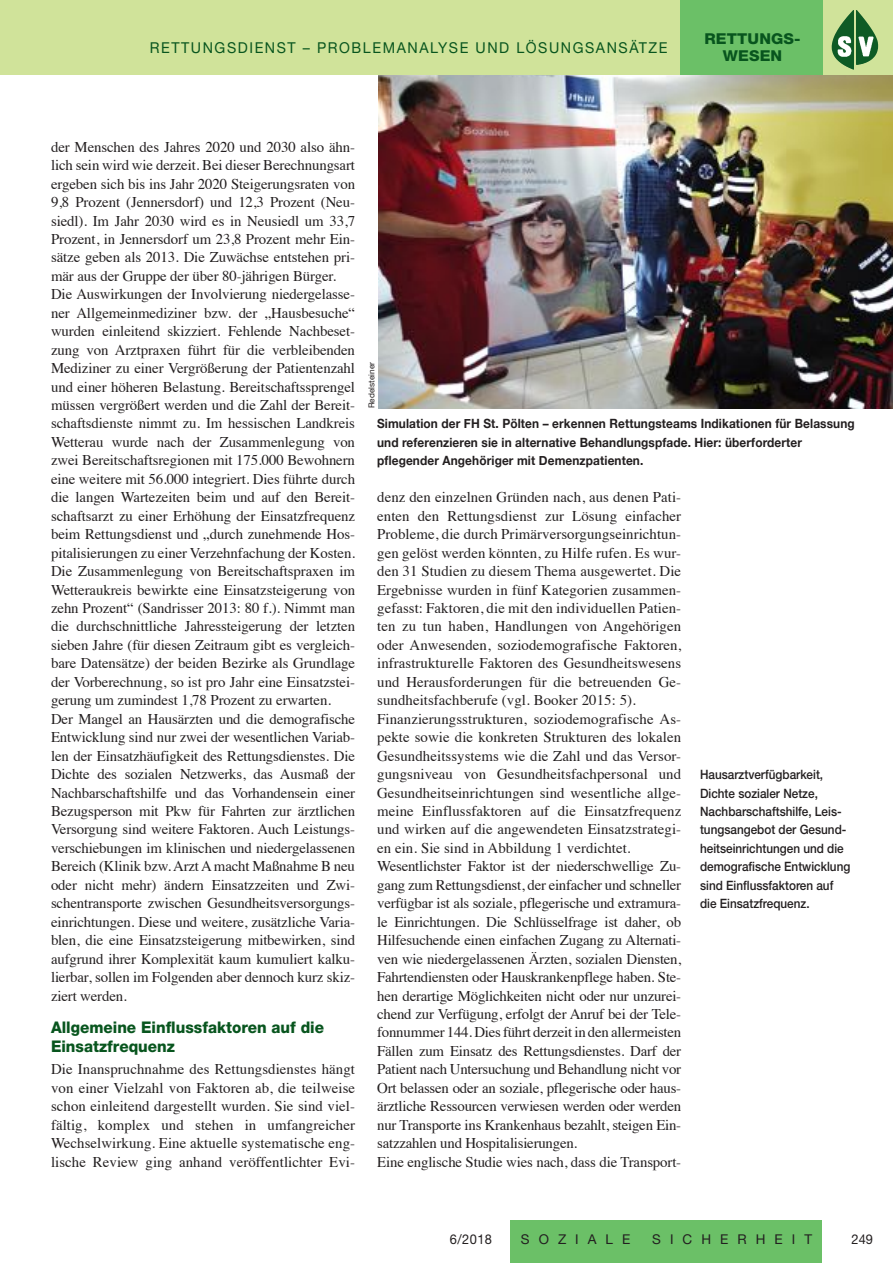
<style>
.page{position:relative;width:893px;height:1263px;background:#fff}
.page>*{position:absolute;margin:0;border:0;box-sizing:border-box;transform-origin:0 0}
.t1{font:800 16.05px/19.5px "Helvetica Neue";color:#08551e;scale:.95 1}
.t2{font:15px "Helvetica Neue LT Std";letter-spacing:.11em;color:#08551e;scale:.95 1}
.t3{font:800 15px/17.5px "Helvetica Neue LT Std";letter-spacing:.01em;color:#08551e;text-align:center;scale:1.05 1}
.t4{font:14.85px/18.5px "Times";letter-spacing:-.005em;color:#231f20}
.t5{font:13.5px "Helvetica Neue LT Std";letter-spacing:.67em;color:#231f20}
.t6{font:13.5px "Helvetica Neue LT Std";letter-spacing:.67em;color:#231f20;scale:.95 1}
.t7{font:500 12.9px/18.5px "Helvetica Neue";color:#231f20;scale:.91 1}
.t8{font:700 12.75px/18.5px "Helvetica Neue";letter-spacing:.01em;color:#231f20;scale:.93 1}
.t9{font:8.25px "Helvetica Neue LT Std";color:#231f20}
</style>
<div class="page">
<div style="left:510px;top:1220px;width:312px;height:43px;background:#6bc067"></div>
<img style="left:378px;top:74px;width:515px;height:334px">
<div style="left:0;top:0;width:893px;height:74px;background:#d0e39a"></div>
<div style="left:680px;top:0;width:143px;height:74px;background:#6bc067"></div>
<img style="left:856px;top:10px;width:22px;height:55px">
<p class="t2" style="left:150px;top:39px;width:12px">RETT</p>
<p class="t2" style="left:191px;top:39px;width:483px">UNGSDIENST – PROBLEMANALYSE UND LÖSUNGSANSÄTZE</p>
<p class="t3" style="left:704px;top:30px;width:93px">RETTUNGS-<br>WESEN</p>
<p class="t4" style="left:51px;top:136px;width:306px">der Menschen des Jahres 2020 und 2030 also ähn&shy;lich sein wird wie derzeit. Bei dieser Berechnungsart ergeben sich bis ins Jahr 2020 Steigerungsraten von 9,8 Prozent (Jennersdorf) und 12,3 Prozent (Neu&shy;siedl). Im Jahr 2030 wird es in Neusiedl um 33,7<br>Prozent, in Jennersdorf um 23,8 Prozent mehr Ein&shy;sätze geben als 2013. Die Zuwächse entstehen pri&shy;mär aus der Gruppe der über 80-jährigen Bürger.<br>Die Auswirkungen der Involvierung niedergelasse&shy;ner Allgemeinmediziner bzw. der „Hausbesuche“ wurden einleitend skizziert. Fehlende Nachbeset&shy;zung von Arztpraxen führt für die verbleibenden Mediziner zu einer Vergrößerung der Patientenzahl und einer höheren Belastung. Bereitschaftssprengel müssen vergrößert werden und die Zahl der Bereit&shy;schaftsdienste nimmt zu. Im hessischen Landkreis Wetterau wurde nach der Zusammenlegung von zwei Bereitschaftsregionen mit 175.000 Bewohnern eine weitere mit 56.000 integriert. Dies führte durch die langen Wartezeiten beim und auf den Bereit&shy;schaftsarzt zu einer Erhöhung der Einsatzfrequenz beim Rettungsdienst und „durch zunehmende Hos&shy;pitalisierungen zu einer Verzehnfachung der Kosten.<br>Die Zusammenlegung von Bereitschaftspraxen im Wetteraukreis bewirkte eine Einsatzsteigerung von zehn Prozent“ (Sandrisser 2013: 80 f.). Nimmt man die durchschnittliche Jahressteigerung der letzten sieben Jahre (für diesen Zeitraum gibt es vergleich&shy;bare Datensätze) der beiden Bezirke als Grundlage der Vorberechnung, so ist pro Jahr eine Einsatzstei&shy;gerung um zumindest 1,78 Prozent zu erwarten.<br>Der Mangel an Hausärzten und die demografische Entwicklung sind nur zwei der wesentlichen Variab&shy;len der Einsatzhäufigkeit des Rettungsdienstes. Die Dichte des sozialen Netzwerks, das Ausmaß der Nachbarschaftshilfe und das Vorhandensein einer Bezugsperson mit Pkw für Fahrten zur ärztlichen Versorgung sind weitere Faktoren. Auch Leistungs&shy;verschiebungen im klinischen und niedergelassenen Bereich (Klinik bzw. Arzt A macht Maßnahme B neu oder nicht mehr) ändern Einsatzzeiten und Zwi&shy;schentransporte zwischen Gesundheitsversorgungs&shy;einrichtungen. Diese und weitere, zusätzliche Varia&shy;blen, die eine Einsatzsteigerung mitbewirken, sind aufgrund ihrer Komplexität kaum kumuliert kalku&shy;lierbar, sollen im Folgenden aber dennoch kurz skiz&shy;ziert werden.</p>
<p class="t1" style="left:51px;top:1017px;width:289px">Allgemeine Einflussfaktoren auf die<br>Einsatzfrequenz</p>
<p class="t4" style="left:51px;top:1059px;width:306px;text-align:justify">Die Inanspruchnahme des Rettungsdienstes hängt von einer Vielzahl von Faktoren ab, die teilweise schon einleitend dargestellt wurden. Sie sind viel&shy;fältig, komplex und stehen in umfangreicher Wechselwirkung. Eine aktuelle systematische eng&shy;lische Review ging anhand veröffentlichter Evi-</p>
<p class="t9" style="left:367px;top:408px;width:47px;rotate:-90deg">REDELSTEINER</p>
<p class="t8" style="left:377px;top:415px;width:515px">Simulation der FH St. Pölten – erkennen Rettungsteams Indikationen für Belassung und referenzieren sie in alternative Behandlungspfade. Hier: überforderter pflegender Angehöriger mit Demenzpatienten.</p>
<p class="t4" style="left:377px;top:487px;width:306px">denz den einzelnen Gründen nach, aus denen Pati&shy;enten den Rettungsdienst zur Lösung einfacher Probleme, die durch Primärversorgungseinrichtun&shy;gen gelöst werden könnten, zu Hilfe rufen. Es wur&shy;den 31 Studien zu diesem Thema ausgewertet. Die Ergebnisse wurden in fünf Kategorien zusammen&shy;gefasst: Faktoren, die mit den individuellen Patien&shy;ten zu tun haben, Handlungen von Angehörigen oder Anwesenden, soziodemografische Faktoren, infrastrukturelle Faktoren des Gesundheitswesens und Herausforderungen für die betreuenden Ge&shy;sundheitsfachberufe (vgl. Booker 2015: 5).<br>Finanzierungsstrukturen, soziodemografische As&shy;pekte sowie die konkreten Strukturen des lokalen Gesundheitssystems wie die Zahl und das Versor&shy;gungsniveau von Gesundheitsfachpersonal und Gesundheitseinrichtungen sind wesentliche allge&shy;meine Einflussfaktoren auf die Einsatzfrequenz und wirken auf die angewendeten Einsatzstrategi&shy;en ein. Sie sind in Abbildung 1 verdichtet.<br>Wesentlichster Faktor ist der niederschwellige Zu&shy;gang zum Rettungsdienst, der einfacher und schneller verfügbar ist als soziale, pflegerische und extramura&shy;le Einrichtungen. Die Schlüsselfrage ist daher, ob Hilfesuchende einen einfachen Zugang zu Alternati&shy;ven wie niedergelassenen Ärzten, sozialen Diensten, Fahrtendiensten oder Hauskrankenpflege haben. Ste&shy;hen derartige Möglichkeiten nicht oder nur unzurei&shy;chend zur Verfügung, erfolgt der Anruf bei der Tele&shy;fonnummer 144. Dies führt derzeit in den allermeisten Fällen zum Einsatz des Rettungsdienstes. Darf der Patient nach Untersuchung und Behandlung nicht vor Ort belassen oder an soziale, pflegerische oder haus&shy;ärztliche Ressourcen verwiesen werden oder werden nur Transporte ins Krankenhaus bezahlt, steigen Ein&shy;satzzahlen und Hospitalisierungen.<br>Eine englische Studie wies nach, dass die Transport-</p>
<p class="t7" style="left:700px;top:765px;width:167px">Hausarztverfügbarkeit,<br>Dichte sozialer Netze,<br>Nachbarschaftshilfe, Leis&shy;tungsangebot der Gesund&shy;heitseinrichtungen und die demografische Entwicklung sind Einflussfaktoren auf die Einsatzfrequenz.</p>
<p class="t6" style="left:450px;top:1231px;width:46px">6/2018</p>
<p class="t5" style="left:521px;top:1231px;width:111px">SOZIALE</p>
<p class="t5" style="left:652px;top:1231px;width:161px">SICHERHEIT</p>
<p class="t6" style="left:852px;top:1231px;width:24px">249</p>
</div>
